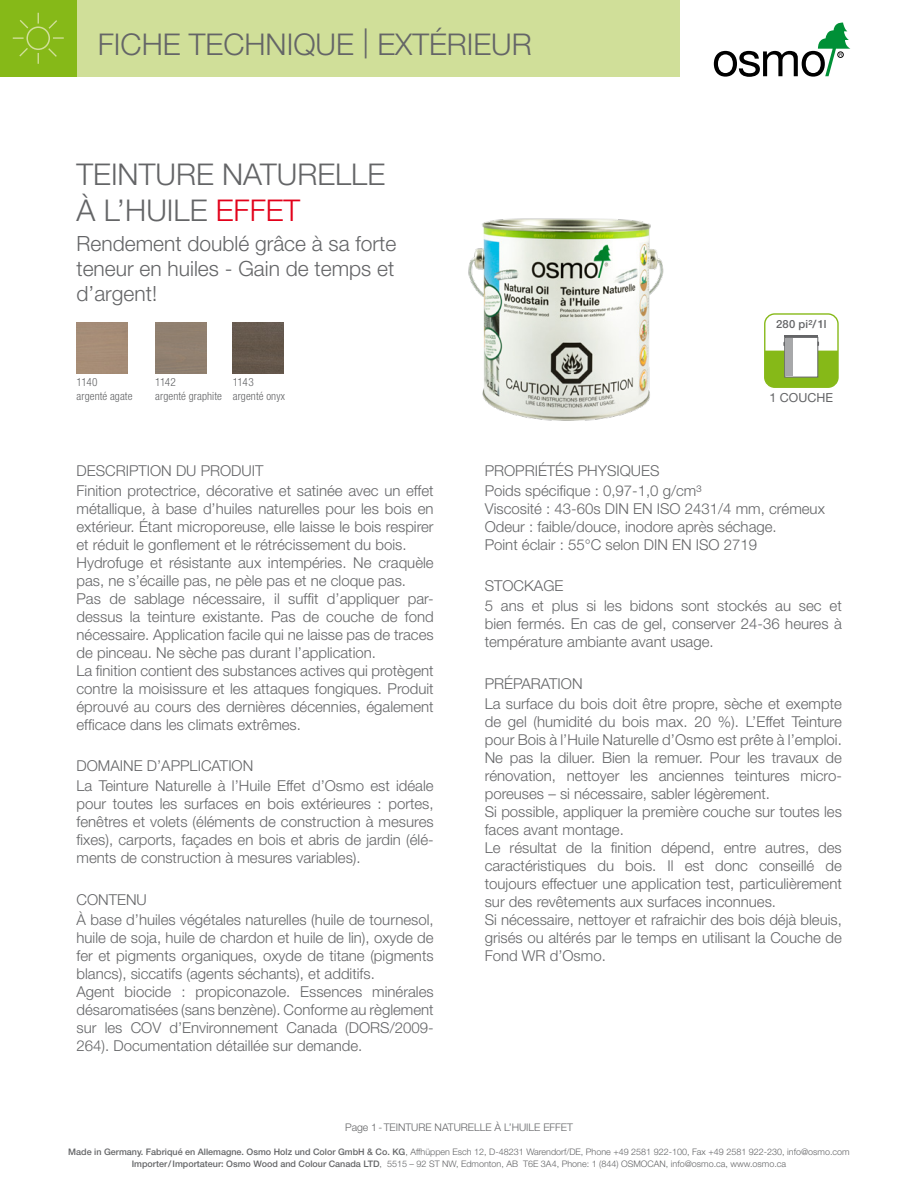
<style>
.page{position:relative;width:918px;height:1188px;background:#fff}
.page>*{position:absolute;margin:0;border:0;box-sizing:border-box;transform-origin:0 0}
.t1{font:300 30px/36px "Helvetica Neue";color:#646567}
.t2{font:300 21px/25.2px "Helvetica Neue";color:#646567;text-align:justify}
.t3{font:300 15px/18px "Helvetica Neue";color:#646567}
.t4{font:12.45px "Helvetica Neue";color:#646567}
.t5{font:300 condensed 11.25px/13.5px "Helvetica Neue";letter-spacing:.01em;color:#646567}
.t6{font:500 11.25px "Helvetica Neue";letter-spacing:.02em;color:#646567}
.t7{font:300 10.5px "Helvetica Neue";color:#646567}
.t8{font:300 9px/12px "Helvetica Neue";color:#646567;text-align:center}
.s1{color:#e2001a}
.s2{font-weight:500}
</style>
<div class="page">
<div style="left:77px;top:0;width:603px;height:77px;background:#d0df99"></div>
<div style="left:0;top:0;width:77px;height:77px;background:#86b918"></div>
<svg style="left:12px;top:12px;width:52px;height:52px"></svg>
<svg style="left:714px;top:23px;width:136px;height:54px"></svg>
<div style="left:155px;top:322px;width:51px;height:51px;background:#90806f"></div>
<div style="left:233px;top:322px;width:51px;height:51px;background:#65584c"></div>
<img style="left:468px;top:218px;width:196px;height:203px">
<div style="left:764px;top:313px;width:75px;height:75px;border:1px solid #86b918;border-radius:10px"></div>
<div style="left:784px;top:337px;width:34px;height:40px;background:#fff;border:1px solid #646567"></div>
<svg style="left:765px;top:341px;width:73px;height:46px"></svg>
<div style="left:786px;top:338px;width:7px;height:38px;background:#a7a8aa"></div>
<hr style="left:784px;top:335px;width:34px;height:1px;background:#646567">
<h1 class="t1" style="left:98px;top:26px;width:436px">FICHE TECHNIQUE | EXTÉRIEUR</h1>
<h1 class="t1" style="left:77px;top:156px;width:310px">TEINTURE NATURELLE<br>À L’HUILE <span class="s1">EFFET</span></h1>
<h2 class="t2" style="left:77px;top:230px;width:321px">Rendement doublé grâce à sa forte teneur en huiles - Gain de temps et d’argent!</h2>
<p class="t5" style="left:77px;top:376px;width:58px">1140<br>argenté agate</p>
<p class="t5" style="left:155px;top:376px;width:68px">1142<br>argenté graphite</p>
<p class="t5" style="left:233px;top:376px;width:54px">1143 argenté onyx</p>
<p class="t3" style="left:77px;top:460px;width:359px;line-height:20.1px">DESCRIPTION DU PRODUIT<br>Finition protectrice, décorative et satinée avec un effet</p>
<p class="t3" style="left:77px;top:499px;width:359px">métallique, à base d’huiles naturelles pour les bois en extérieur. Étant microporeuse, elle laisse le bois respirer et réduit le gonflement et le rétrécissement du bois.<br>Hydrofuge et résistante aux intempéries. Ne craquèle pas, ne s’écaille pas, ne pèle pas et ne cloque pas.<br>Pas de sablage nécessaire, il suffit d’appliquer par&shy;dessus la teinture existante. Pas de couche de fond nécessaire. Application facile qui ne laisse pas de traces de pinceau. Ne sèche pas durant l’application.<br>La finition contient des substances actives qui protègent contre la moisissure et les attaques fongiques. Produit éprouvé au cours des dernières décennies, également efficace dans les climats extrêmes.</p>
<p class="t3" style="left:77px;top:756px;width:359px;line-height:20.1px">DOMAINE D’APPLICATION<br>La Teinture Naturelle à l’Huile Effet d’Osmo est idéale</p>
<p class="t3" style="left:77px;top:795px;width:359px;text-align:justify">pour toutes les surfaces en bois extérieures : portes, fenêtres et volets (éléments de construction à mesures fixes), carports, façades en bois et abris de jardin (élé&shy;ments de construction à mesures variables).</p>
<p class="t3" style="left:77px;top:889px;width:359px;line-height:20.1px">CONTENU<br>À base d’huiles végétales naturelles (huile de tournesol,</p>
<p class="t3" style="left:77px;top:928px;width:359px">huile de soja, huile de chardon et huile de lin), oxyde de fer et pigments organiques, oxyde de titane (pigments blancs), siccatifs (agents séchants), et additifs.<br>Agent biocide : propiconazole. Essences minérales désaromatisées (sans benzène). Conforme au règlement sur les COV d’Environnement Canada (DORS/2009- 264). Documentation détaillée sur demande.</p>
<p class="t6" style="left:776px;top:317px;width:52px">280 pi²/1l</p>
<p class="t4" style="left:770px;top:390px;width:65px">1 COUCHE</p>
<p class="t3" style="left:485px;top:460px;width:218px;line-height:20.1px">PROPRIÉTÉS PHYSIQUES<br>Poids spécifique : 0,97-1,0 g/cm³</p>
<p class="t3" style="left:485px;top:499px;width:342px">Viscosité : 43-60s DIN EN ISO 2431/4 mm, crémeux<br>Odeur : faible/douce, inodore après séchage.<br>Point éclair : 55°C selon DIN EN ISO 2719</p>
<p class="t3" style="left:485px;top:576px;width:359px;line-height:20.1px">STOCKAGE<br>5 ans et plus si les bidons sont stockés au sec et</p>
<p class="t3" style="left:485px;top:615px;width:359px">bien fermés. En cas de gel, conserver 24-36 heures à température ambiante avant usage.</p>
<p class="t3" style="left:485px;top:673px;width:359px;line-height:20.1px">PRÉPARATION<br>La surface du bois doit être propre, sèche et exempte</p>
<p class="t3" style="left:485px;top:712px;width:359px">de gel (humidité du bois max. 20 %). L’Effet Teinture pour Bois à l’Huile Naturelle d’Osmo est prête à l’emploi.<br>Ne pas la diluer. Bien la remuer. Pour les travaux de rénovation, nettoyer les anciennes teintures micro&shy;poreuses – si nécessaire, sabler légèrement.<br>Si possible, appliquer la première couche sur toutes les faces avant montage.<br>Le résultat de la finition dépend, entre autres, des caractéristiques du bois. Il est donc conseillé de toujours effectuer une application test, particulièrement sur des revêtements aux surfaces inconnues.<br>Si nécessaire, nettoyer et rafraichir des bois déjà bleuis, grisés ou altérés par le temps en utilisant la Couche de Fond WR d’Osmo.</p>
<p class="t7" style="left:345px;top:1121px;width:229px">Page 1-TEINTURE NATURELLE À L’HUILE EFFET</p>
<p class="t8" style="left:68px;top:1146px;width:783px"><span class="s2">Made in Germany. Fabriqué en Allemagne. Osmo Holz und Color GmbH &amp; Co. KG</span>, Affhüppen Esch 12, D-48231 Warendorf/DE, Phone +49 2581 922-100, Fax +49 2581 922-230, info@osmo.com<br><span class="s2">Importer/Importateur: Osmo Wood and Colour Canada LTD</span>, 5515 – 92 ST NW, Edmonton, AB T6E 3A4, Phone: 1 (844) OSMOCAN, info@osmo.ca, www.osmo.ca</p>
</div>
